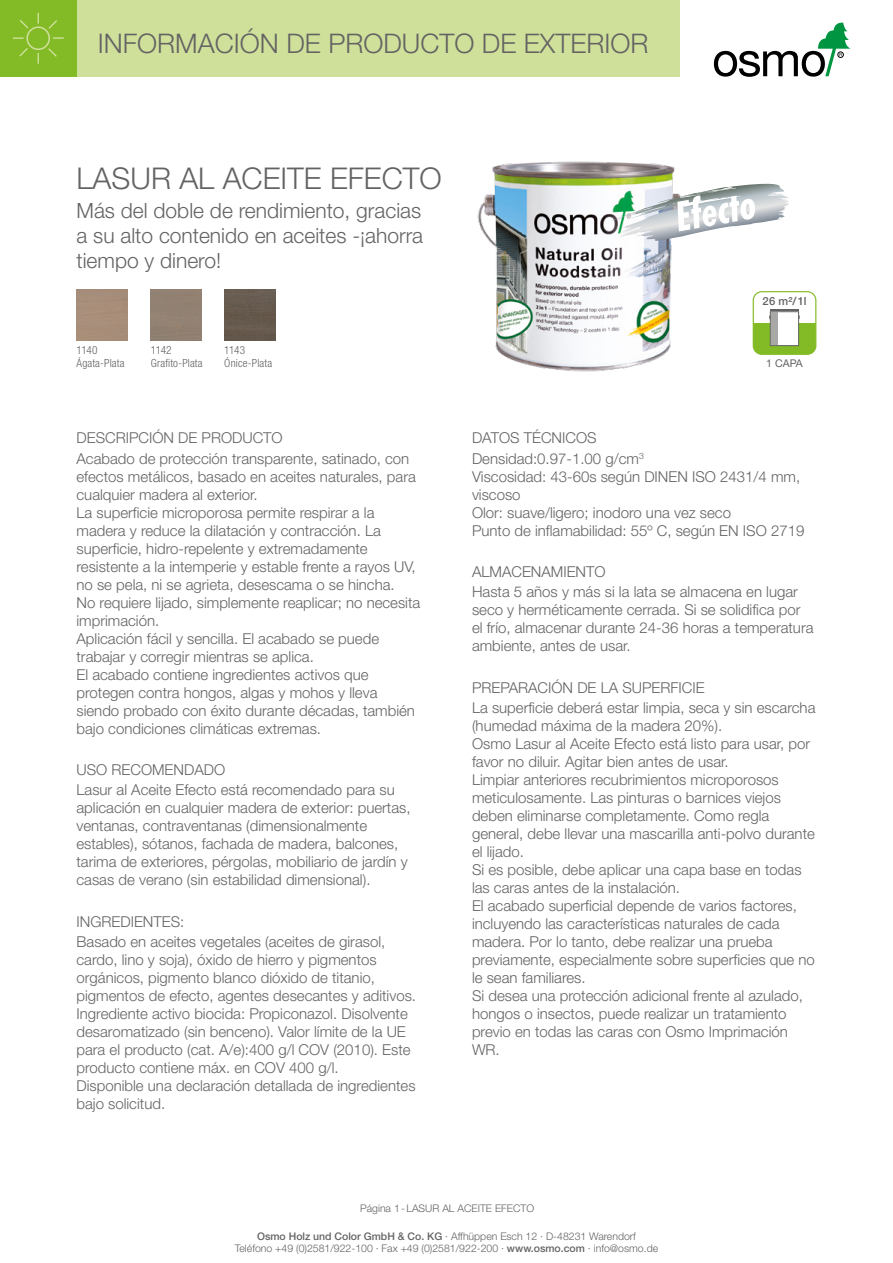
<style>
.page{position:relative;width:893px;height:1263px;background:#fff}
.page>*{position:absolute;margin:0;border:0;box-sizing:border-box;transform-origin:0 0}
.t1{font:italic 44.1px "Function Cd Rmn Bold";color:#fff}
.t2{font:300 30px "Helvetica Neue";color:#646363}
.t3{font:300 27px "Helvetica Neue";color:#646363}
.t4{font:300 21px/25.2px "Helvetica Neue";color:#646363;text-align:justify}
.t5{font:300 15px/18px "Helvetica Neue";color:#646363}
.t6{font:300 condensed 11.25px/13.5px "Helvetica Neue";letter-spacing:.01em;color:#646363}
.t7{font:500 11.25px "Helvetica Neue";color:#646363}
.t8{font:10.65px "Helvetica Neue";color:#646363}
.t9{font:300 10.5px/12.6px "Helvetica Neue";color:#646363;text-align:center}
.s1{font-weight:500}
</style>
<div class="page">
<div style="left:77px;top:0;width:603px;height:77px;background:#cfe09b"></div>
<svg style="left:714px;top:23px;width:136px;height:54px"></svg>
<div style="left:0;top:0;width:77px;height:77px;background:#83bb26"></div>
<svg style="left:12px;top:12px;width:52px;height:52px"></svg>
<div style="left:224px;top:290px;width:51px;height:51px;background:#665a4e"></div>
<div style="left:753px;top:291px;width:63px;height:64px;border:1px solid #83bb26;border-radius:9px"></div>
<svg style="left:753px;top:310px;width:63px;height:44px"></svg>
<img style="left:477px;top:161px;width:217px;height:211px">
<svg style="left:611px;top:187px;width:130px;height:46px"></svg>
<h3 class="t3" style="left:98px;top:27px;width:552px">INFORMACIÓN DE PRODUCTO DE EXTERIOR</h3>
<h2 class="t2" style="left:77px;top:160px;width:367px">LASUR AL ACEITE EFECTO</h2>
<h3 class="t4" style="left:77px;top:198px;width:348px">Más del doble de rendimiento, gracias a su alto contenido en aceites -¡ahorra tiempo y dinero!</h3>
<p class="t6" style="left:77px;top:343px;width:50px">1140<br>Ágata-Plata</p>
<p class="t6" style="left:151px;top:343px;width:53px">1142<br>Grafito-Plata</p>
<p class="t6" style="left:224px;top:343px;width:49px">1143<br>Ónice-Plata</p>
<h1 class="t1" style="left:671px;top:193px;width:83px;rotate:-10deg">Efecto</h1>
<p class="t7" style="left:763px;top:294px;width:45px">26 m²/1l</p>
<p class="t8" style="left:766px;top:356px;width:38px">1 CAPA</p>
<p class="t5" style="left:77px;top:428px;width:334px;line-height:20.1px">DESCRIPCIÓN DE PRODUCTO<br>Acabado de protección transparente, satinado, con</p>
<p class="t5" style="left:77px;top:467px;width:345px">efectos metálicos, basado en aceites naturales, para cualquier madera al exterior.<br>La superficie microporosa permite respirar a la madera y reduce la dilatación y contracción. La superficie, hidro-repelente y extremadamente resistente a la intemperie y estable frente a rayos UV, no se pela, ni se agrieta, desescama o se hincha.<br>No requiere lijado, simplemente reaplicar; no necesita imprimación.<br>Aplicación fácil y sencilla. El acabado se puede trabajar y corregir mientras se aplica.<br>El acabado contiene ingredientes activos que protegen contra hongos, algas y mohos y lleva siendo probado con éxito durante décadas, también bajo condiciones climáticas extremas.</p>
<p class="t5" style="left:77px;top:759px;width:320px;line-height:20.1px">USO RECOMENDADO<br>Lasur al Aceite Efecto está recomendado para su</p>
<p class="t5" style="left:77px;top:799px;width:336px">aplicación en cualquier madera de exterior: puertas, ventanas, contraventanas (dimensionalmente estables), sótanos, fachada de madera, balcones, tarima de exteriores, pérgolas, mobiliario de jardín y casas de verano (sin estabilidad dimensional).</p>
<p class="t5" style="left:77px;top:911px;width:310px;line-height:20.1px">INGREDIENTES:<br>Basado en aceites vegetales (aceites de girasol,</p>
<p class="t5" style="left:77px;top:950px;width:341px">cardo, lino y soja), óxido de hierro y pigmentos orgánicos, pigmento blanco dióxido de titanio, pigmentos de efecto, agentes desecantes y aditivos.<br>Ingrediente activo biocida: Propiconazol. Disolvente desaromatizado (sin benceno). Valor límite de la UE para el producto (cat. A/e):400 g/l COV (2010). Este producto contiene máx. en COV 400 g/l.<br>Disponible una declaración detallada de ingredientes bajo solicitud.</p>
<p class="t5" style="left:472px;top:428px;width:173px;line-height:20.1px">DATOS TÉCNICOS<br>Densidad:0.97-1.00 g/cm<sup>3</sup></p>
<p class="t5" style="left:472px;top:467px;width:334px">Viscosidad: 43-60s según DINEN ISO 2431/4 mm, viscoso<br>Olor: suave/ligero; inodoro una vez seco<br>Punto de inflamabilidad: 55º C, según EN ISO 2719</p>
<p class="t5" style="left:472px;top:561px;width:327px;line-height:20.1px">ALMACENAMIENTO<br>Hasta 5 años y más si la lata se almacena en lugar</p>
<p class="t5" style="left:472px;top:601px;width:343px">seco y herméticamente cerrada. Si se solidifica por el frío, almacenar durante 24-36 horas a temperatura ambiente, antes de usar.</p>
<p class="t5" style="left:472px;top:677px;width:345px;line-height:20.1px">PREPARACIÓN DE LA SUPERFICIE<br>La superficie deberá estar limpia, seca y sin escarcha</p>
<p class="t5" style="left:472px;top:716px;width:344px">(humedad máxima de la madera 20%).<br>Osmo Lasur al Aceite Efecto está listo para usar, por favor no diluir. Agitar bien antes de usar.<br>Limpiar anteriores recubrimientos microporosos meticulosamente. Las pinturas o barnices viejos deben eliminarse completamente. Como regla general, debe llevar una mascarilla anti-polvo durante el lijado.<br>Si es posible, debe aplicar una capa base en todas las caras antes de la instalación.<br>El acabado superficial depende de varios factores, incluyendo las características naturales de cada madera. Por lo tanto, debe realizar una prueba previamente, especialmente sobre superficies que no le sean familiares.<br>Si desea una protección adicional frente al azulado, hongos o insectos, puede realizar un tratamiento previo en todas las caras con Osmo Imprimación WR.</p>
<p class="t9" style="left:360px;top:1202px;width:176px">Página 1-LASUR AL ACEITE EFECTO</p>
<p class="t9" style="left:235px;top:1229px;width:425px"><span class="s1">Osmo Holz und Color GmbH &amp; Co. KG</span> · Affhüppen Esch 12 · D-48231 Warendorf<br>Teléfono +49 (0)2581/922-100 · Fax +49 (0)2581/922-200 · <span class="s1">www.osmo.com</span> · info@osmo.de</p>
</div>
